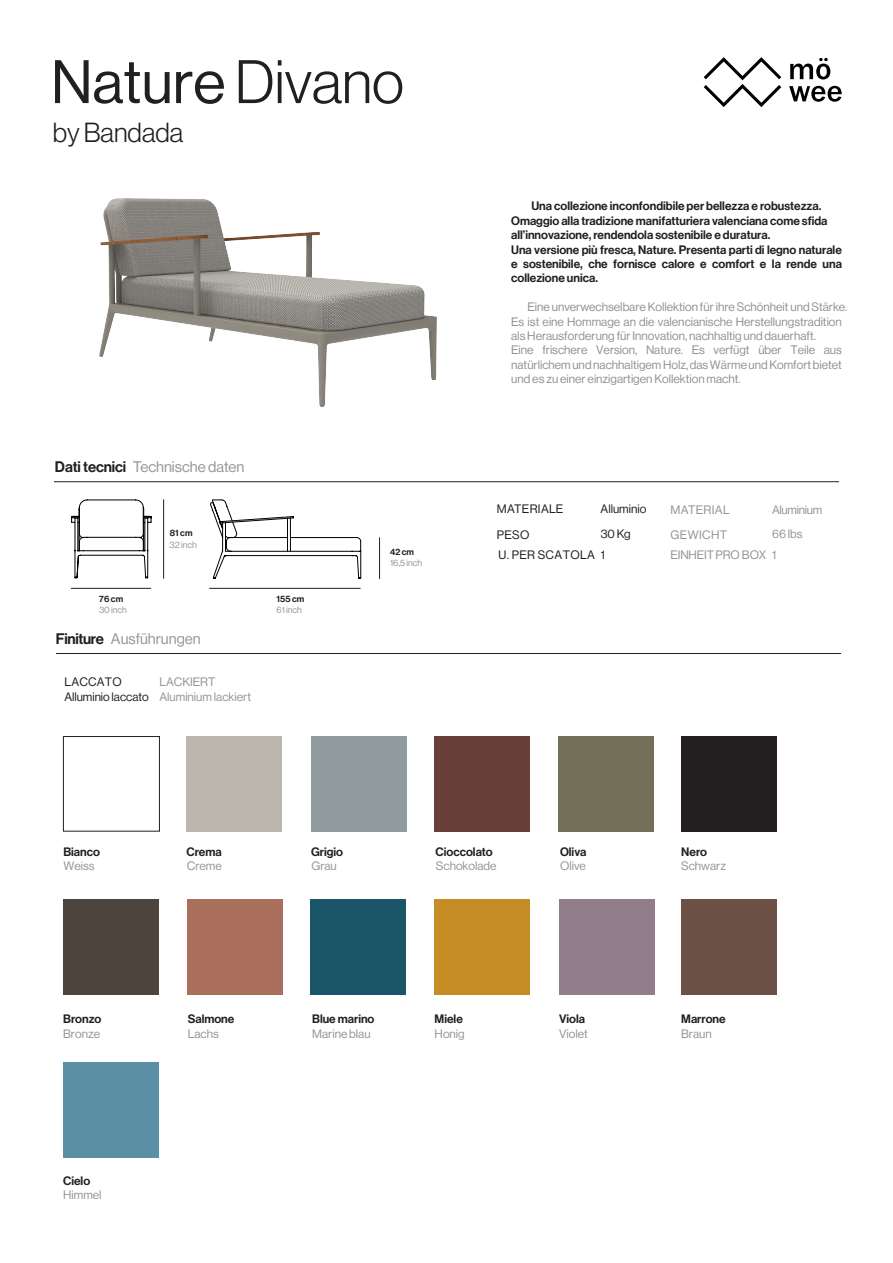
<style>
.page{position:relative;width:893px;height:1263px;background:#fff}
.page>*{position:absolute;margin:0;border:0;box-sizing:border-box;transform-origin:0 0}
.t1{font:60px "Neue Haas Display";color:#231f20}
.t2{font:300 27px "Neue Haas Display";color:#231f20}
.t3{font:15px "Neue Haas Display";color:#939598}
.t4{font:12px/14.4px "Neue Haas Display";color:#919293}
.t5{font:12px/14.4px "Neue Haas Display Mediu";color:#231f20}
.t6{font:12px "N Haas Grotesk DS Pro 65 Md";color:#231f20}
.t7{font:12px "N Haas Grotesk DS Pro 55 Rg";color:#939598}
.t8{font:12px/21px "Neue Haas Display";color:#231f20}
.t9{font:12px/21px "Neue Haas Display";color:#939598}
.t10{font:12px/25.2px "Neue Haas Display";letter-spacing:.03em;color:#231f20}
.t11{font:12px/25.2px "Neue Haas Display";letter-spacing:.03em;color:#939598}
.t12{font:12px "Neue Haas Display";letter-spacing:-.025em;color:#939598}
.t13{font:9px "Neue Haas Display";letter-spacing:-.005em;color:#939598}
.t14{font:9px "Neue Haas Display Mediu";color:#231f20}
.s1{font-weight:300}
.s2{font-family:"Neue Haas Display Mediu";color:#231f20}
.s3{color:#939598}
</style>
<div class="page">
<svg style="left:790px;top:58px;width:40px;height:21px"></svg>
<svg style="left:789px;top:86px;width:53px;height:16px"></svg>
<svg style="left:704px;top:57px;width:77px;height:50px"></svg>
<hr style="left:379px;top:538px;width:1px;height:41px;background:#231f20">
<hr style="left:163px;top:500px;width:1px;height:78px;background:#231f20">
<hr style="left:71px;top:588px;width:80px;height:1px;background:#231f20">
<hr style="left:210px;top:588px;width:150px;height:1px;background:#231f20">
<svg style="left:210px;top:500px;width:151px;height:78px"></svg>
<svg style="left:71px;top:500px;width:81px;height:78px"></svg>
<img style="left:99px;top:198px;width:337px;height:208px">
<hr style="left:56px;top:653px;width:785px;height:1px;background:#231f20">
<div style="left:63px;top:736px;width:97px;height:95px;border:1px solid #231f20"></div>
<div style="left:187px;top:736px;width:95px;height:96px;background:#bcb7ac"></div>
<div style="left:311px;top:736px;width:96px;height:96px;background:#909b9f"></div>
<div style="left:435px;top:736px;width:95px;height:96px;background:#684039"></div>
<div style="left:558px;top:736px;width:96px;height:96px;background:#727059"></div>
<div style="left:681px;top:736px;width:96px;height:96px;background:#231f20"></div>
<div style="left:63px;top:899px;width:96px;height:95px;background:#4d443e"></div>
<div style="left:187px;top:899px;width:95px;height:95px;background:#aa6e5c"></div>
<div style="left:310px;top:899px;width:96px;height:95px;background:#1a5667"></div>
<div style="left:435px;top:899px;width:95px;height:95px;background:#c68d26"></div>
<div style="left:559px;top:899px;width:96px;height:95px;background:#927e8b"></div>
<div style="left:681px;top:899px;width:96px;height:95px;background:#6b5145"></div>
<div style="left:63px;top:1062px;width:96px;height:96px;background:#5a8fa6"></div>
<hr style="left:54px;top:481px;width:785px;height:1px;background:#231f20">
<h1 class="t1" style="left:51px;top:48px;width:354px">Nature <span class="s1">Divano</span></h1>
<h2 class="t2" style="left:53px;top:117px;width:132px">by Bandada</h2>
<p class="t3" style="left:55px;top:458px;width:191px"><span class="s2">Dati tecnici</span> Technische daten</p>
<p class="t5" style="left:511px;top:199px;width:332px;text-indent:20px">Una collezione inconfondibile per bellezza e robustezza.<br>Omaggio alla tradizione manifatturiera valenciana come sfida all’innovazione, rendendola sostenibile e duratura.<br>Una versione più fresca, Nature. Presenta parti di legno naturale e sostenibile, che fornisce calore e comfort e la rende una collezione unica.</p>
<p class="t4" style="left:511px;top:300px;width:338px;text-indent:16px">Eine unverwechselbare Kollektion für ihre Schönheit und Stärke.<br>Es ist eine Hommage an die valencianische Herstellungstradition als Herausforderung für Innovation, nachhaltig und dauerhaft.<br>Eine frischere Version, Nature. Es verfügt über Teile aus natürlichem und nachhaltigem Holz, das Wärme und Komfort bietet und es zu einer einzigartigen Kollektion macht.</p>
<p class="t14" style="left:99px;top:594px;width:25px">76 cm</p>
<p class="t13" style="left:99px;top:605px;width:29px">30 inch</p>
<p class="t10" style="left:497px;top:497px;width:68px">MATERIALE<br>PESO</p>
<p class="t10" style="left:499px;top:542px;width:98px">U. PER SCATOLA</p>
<p class="t8" style="left:601px;top:499px;width:47px">Alluminio</p>
<p class="t12" style="left:772px;top:503px;width:52px">Aluminium</p>
<p class="t11" style="left:671px;top:497px;width:61px">MATERIAL<br>GEWICHT</p>
<p class="t9" style="left:671px;top:544px;width:97px">EINHEIT PRO BOX</p>
<p class="t14" style="left:170px;top:527px;width:24px">81 cm</p>
<p class="t13" style="left:170px;top:539px;width:29px">32 inch</p>
<p class="t8" style="left:601px;top:523px;width:32px">30 Kg<br>1</p>
<p class="t9" style="left:772px;top:524px;width:32px">66 lbs<br>1</p>
<p class="t14" style="left:390px;top:547px;width:26px">42 cm</p>
<p class="t13" style="left:390px;top:558px;width:34px">16,5 inch</p>
<p class="t14" style="left:277px;top:594px;width:29px">155 cm</p>
<p class="t13" style="left:277px;top:605px;width:27px">61 inch</p>
<p class="t3" style="left:56px;top:630px;width:146px"><span class="s2">Finiture</span> Ausführungen</p>
<p class="t8" style="left:64px;top:674px;width:188px;line-height:15px">LACCATO<br>Alluminio laccato <span class="s3">Aluminium lackiert</span></p>
<p class="t9" style="left:159px;top:671px;width:58px">LACKIERT</p>
<p class="t6" style="left:63px;top:845px;width:38px">Bianco</p>
<p class="t7" style="left:63px;top:859px;width:33px">Weiss</p>
<p class="t6" style="left:63px;top:1012px;width:40px">Bronzo</p>
<p class="t7" style="left:63px;top:1027px;width:38px">Bronze</p>
<p class="t6" style="left:63px;top:1174px;width:29px">Cielo</p>
<p class="t7" style="left:63px;top:1188px;width:40px">Himmel</p>
<p class="t6" style="left:187px;top:845px;width:37px">Crema</p>
<p class="t7" style="left:187px;top:859px;width:36px">Creme</p>
<p class="t6" style="left:188px;top:1012px;width:48px">Salmone</p>
<p class="t7" style="left:188px;top:1027px;width:33px">Lachs</p>
<p class="t6" style="left:311px;top:845px;width:34px">Grigio</p>
<p class="t7" style="left:311px;top:859px;width:27px">Grau</p>
<p class="t6" style="left:312px;top:1012px;width:64px">Blue marino</p>
<p class="t7" style="left:312px;top:1027px;width:60px">Marine blau</p>
<p class="t6" style="left:436px;top:845px;width:59px">Cioccolato</p>
<p class="t7" style="left:436px;top:859px;width:62px">Schokolade</p>
<p class="t6" style="left:435px;top:1012px;width:30px">Miele</p>
<p class="t7" style="left:435px;top:1027px;width:32px">Honig</p>
<p class="t6" style="left:560px;top:845px;width:28px">Oliva</p>
<p class="t7" style="left:560px;top:859px;width:27px">Olive</p>
<p class="t6" style="left:559px;top:1012px;width:27px">Viola</p>
<p class="t7" style="left:559px;top:1027px;width:30px">Violet</p>
<p class="t6" style="left:681px;top:845px;width:27px">Nero</p>
<p class="t7" style="left:681px;top:859px;width:46px">Schwarz</p>
<p class="t6" style="left:681px;top:1012px;width:46px">Marrone</p>
<p class="t7" style="left:681px;top:1027px;width:32px">Braun</p>
</div>
